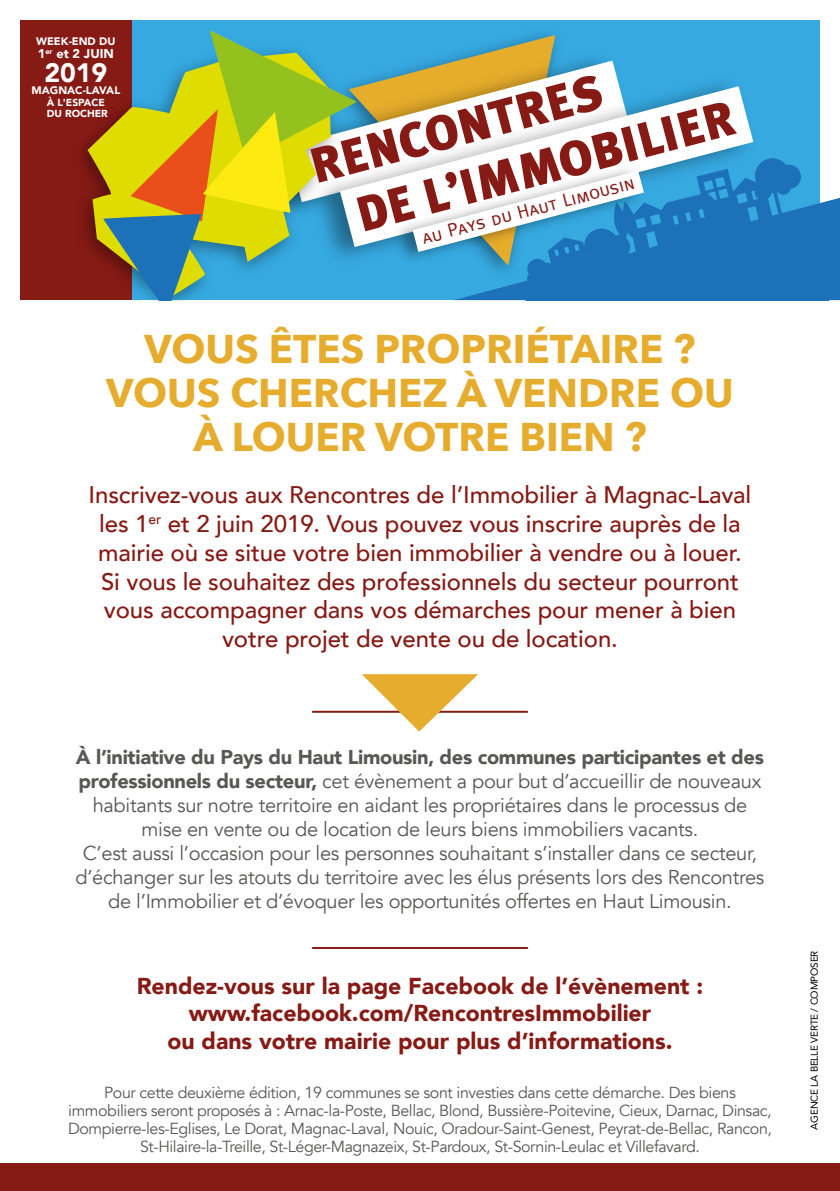
<style>
.page{position:relative;width:840px;height:1191px;background:#fff}
.page>*{position:absolute;margin:0;border:0;box-sizing:border-box;transform-origin:0 0}
.t1{font:900 49.4px "Meta Plus";color:#861a15}
.t2{font:700 40px/44px "Avenir Next";color:#e6ac2d;text-align:center}
.t3{font:900 26.6px "Avenir";color:#fff}
.t4{font:500 24px/28.8px "Avenir";letter-spacing:-.005em;color:#861a15;text-align:center}
.t5{font:900 23px/27.6px "Avenir";color:#861a15;text-align:center}
.t6{font:20px/24px "Avenir";letter-spacing:-.015em;color:#575756;text-align:center}
.t7{font:18.8px "Meta Caps";color:#861a15}
.t8{font:16px/18px "Avenir";letter-spacing:-.025em;color:#575756;text-align:center}
.t9{font:900 12.8px "Avenir";color:#fff}
.t10{font:900 10.8px "Avenir";color:#fff}
.t11{font:900 10.2px/11.4px "Avenir";color:#fff}
.t12{font:10px "Avenir";letter-spacing:-.02em;color:#000}
.s1{font-weight:900}
</style>
<div class="page">
<div style="left:0;top:1163px;width:839px;height:28px;background:#861a15"></div>
<hr style="left:312px;top:710px;width:215px;height:2px;background:#861a15">
<hr style="left:312px;top:947px;width:215px;height:2px;background:#861a15">
<svg style="left:361px;top:674px;width:117px;height:57px"></svg>
<div style="left:131px;top:20px;width:688px;height:280px;background:#36a9e1"></div>
<svg style="left:763px;top:157px;width:57px;height:14px"></svg>
<div style="left:20px;top:20px;width:112px;height:280px;background:#861a15"></div>
<svg style="left:512px;top:35px;width:43px;height:6px"></svg>
<img style="left:436px;top:41px;width:177px;height:20px">
<svg style="left:414px;top:61px;width:200px;height:6px"></svg>
<img style="left:357px;top:67px;width:406px;height:190px">
<svg style="left:357px;top:86px;width:395px;height:161px;background:#dfe7e2"></svg>
<img style="left:386px;top:157px;width:265px;height:103px">
<svg style="left:87px;top:127px;width:16px;height:132px"></svg>
<svg style="left:103px;top:30px;width:254px;height:270px"></svg>
<svg style="left:412px;top:171px;width:427px;height:129px"></svg>
<p class="t10" style="left:36px;top:32px;width:81px">WEEK-END DU</p>
<p class="t9" style="left:38px;top:43px;width:78px">1<sup>er</sup> et 2 JUIN</p>
<h3 class="t3" style="left:44px;top:50px;width:64px">2019</h3>
<p class="t10" style="left:32px;top:81px;width:90px">MAGNAC-LAVAL</p>
<p class="t11" style="left:47px;top:96px;width:63px">À L'ESPACE<br>DU ROCHER</p>
<h1 class="t1" style="left:303px;top:140px;width:302px;rotate:-15deg">RENCONTRES</h1>
<h1 class="t1" style="left:349px;top:188px;width:390px;rotate:-15deg">DE L’IMMOBILIER</h1>
<p class="t7" style="left:419px;top:228px;width:220px;rotate:-15deg">au Pays du Haut Limousin</p>
<h2 class="t2" style="left:106px;top:327px;width:628px">VOUS ÊTES PROPRIÉTAIRE ?<br>VOUS CHERCHEZ À VENDRE OU<br>À LOUER VOTRE BIEN ?</h2>
<p class="t4" style="left:88px;top:479px;width:664px">Inscrivez-vous aux Rencontres de l’Immobilier à Magnac-Laval les 1<sup>er</sup> et 2 juin 2019. Vous pouvez vous inscrire auprès de la mairie où se situe votre bien immobilier à vendre ou à louer.<br>Si vous le souhaitez des professionnels du secteur pourront vous accompagner dans vos démarches pour mener à bien votre projet de vente ou de location.</p>
<p class="t6" style="left:75px;top:746px;width:690px"><span class="s1">À l’initiative du Pays du Haut Limousin, des communes participantes et des professionnels du secteur,</span> cet évènement a pour but d’accueillir de nouveaux habitants sur notre territoire en aidant les propriétaires dans le processus de mise en vente ou de location de leurs biens immobiliers vacants.<br>C’est aussi l’occasion pour les personnes souhaitant s’installer dans ce secteur, d’échanger sur les atouts du territoire avec les élus présents lors des Rencontres de l’Immobilier et d’évoquer les opportunités offertes en Haut Limousin.</p>
<p class="t5" style="left:137px;top:971px;width:567px">Rendez-vous sur la page Facebook de l’évènement : www.facebook.com/RencontresImmobilier<br>ou dans votre mairie pour plus d’informations.</p>
<p class="t8" style="left:68px;top:1083px;width:705px">Pour cette deuxième édition, 19 communes se sont investies dans cette démarche. Des biens immobiliers seront proposés à : Arnac-la-Poste, Bellac, Blond, Bussière-Poitevine, Cieux, Darnac, Dinsac, Dompierre-les-Eglises, Le Dorat, Magnac-Laval, Nouic, Oradour-Saint-Genest, Peyrat-de-Bellac, Rancon, St-Hilaire-la-Treille, St-Léger-Magnazeix, St-Pardoux, St-Sornin-Leulac et Villefavard.</p>
<p class="t12" style="left:805px;top:1129px;width:181px;rotate:-90deg">AGENCE LA BELLE VERTE / COMPOSER</p>
</div>
